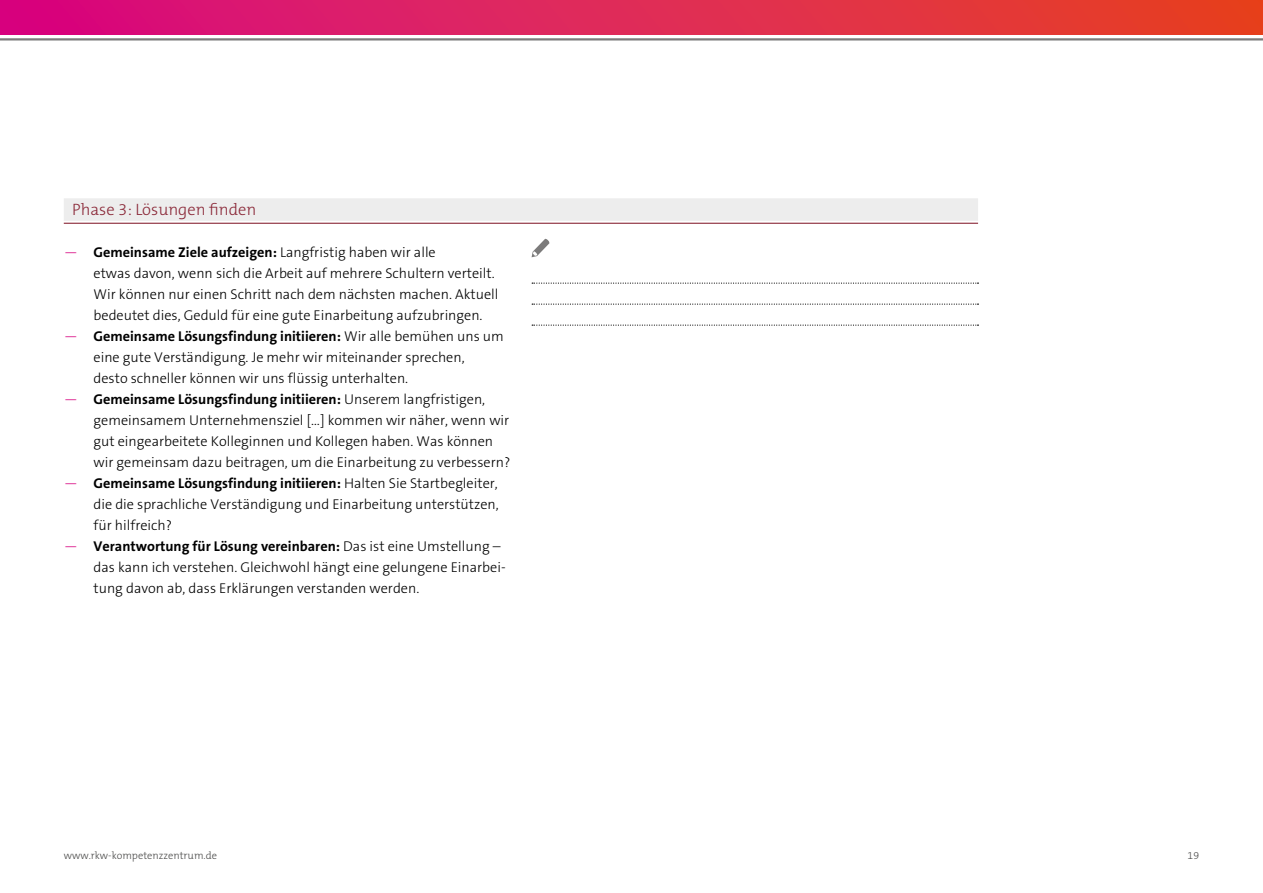
<style>
.page{position:relative;width:1263px;height:893px;background:#fff}
.page>*{position:absolute;margin:0;border:0;box-sizing:border-box;transform-origin:0 0}
.subline_1_1_1{font:300 16.5px "The Mix B W3";color:#8b2939}
.t1{font:300 14.25px/21px "The Sans Os F";color:#000}
.t2{font:300 10.5px "The Mix B W3";color:#4a4a49}
.s1{color:#d7007e}
.s2{font-weight:700}
</style>
<div class="page">
<hr style="left:0;top:38px;width:1263px;height:3px;background:#7c7b7b">
<div style="left:0;top:0;width:1263px;height:34px;background:linear-gradient(to right,#d70985,#e74623)"></div>
<hr style="left:64px;top:223px;width:914px;height:1px;background:#8b2939">
<div style="left:64px;top:198px;width:914px;height:23px;background:#ededed"></div>
<svg style="left:532px;top:283px;width:446px;height:1px"></svg>
<svg style="left:532px;top:304px;width:446px;height:1px"></svg>
<svg style="left:532px;top:325px;width:446px;height:1px"></svg>
<svg style="left:531px;top:239px;width:19px;height:18px"></svg>
<p class="subline_1_1_1" style="left:72px;top:199px;width:186px">Phase 3: Lösungen finden</p>
<p class="t1" style="left:94px;top:242px;width:406px;text-indent:-30px"><span class="s1">—</span> <span class="s2">Gemeinsame Ziele aufzeigen:</span> Langfristig haben wir alle<br>etwas davon, wenn sich die Arbeit auf mehrere Schultern verteilt.<br>Wir können nur einen Schritt nach dem nächsten machen. Aktuell bedeutet dies, Geduld für eine gute Einarbeitung aufzubringen.</p>
<p class="t1" style="left:94px;top:326px;width:412px;text-indent:-30px"><span class="s1">—</span> <span class="s2">Gemeinsame Lösungsfindung initiieren:</span> Wir alle bemühen uns um eine gute Verständigung. Je mehr wir miteinander sprechen,<br>desto schneller können wir uns flüssig unterhalten.</p>
<p class="t1" style="left:94px;top:389px;width:418px;text-indent:-30px"><span class="s1">—</span> <span class="s2">Gemeinsame Lösungsfindung initiieren:</span> Unserem langfristigen, gemeinsamem Unternehmensziel […] kommen wir näher, wenn wir gut eingearbeitete Kolleginnen und Kollegen haben. Was können wir gemeinsam dazu beitragen, um die Einarbeitung zu verbessern?</p>
<p class="t1" style="left:94px;top:473px;width:407px;text-align:justify;text-indent:-30px"><span class="s1">—</span> <span class="s2">Gemeinsame Lösungsfindung initiieren:</span> Halten Sie Startbegleiter, die die sprachliche Verständigung und Einarbeitung unterstützen, für hilfreich?</p>
<p class="t1" style="left:94px;top:536px;width:414px;text-indent:-30px"><span class="s1">—</span> <span class="s2">Verantwortung für Lösung vereinbaren:</span> Das ist eine Umstellung – das kann ich verstehen. Gleichwohl hängt eine gelungene Einarbei&shy;tung davon ab, dass Erklärungen verstanden werden.</p>
<p class="t2" style="left:64px;top:849px;width:155px">www.rkw-kompetenzzentrum.de</p>
<p class="t2" style="left:1188px;top:849px;width:13px">19</p>
</div>
